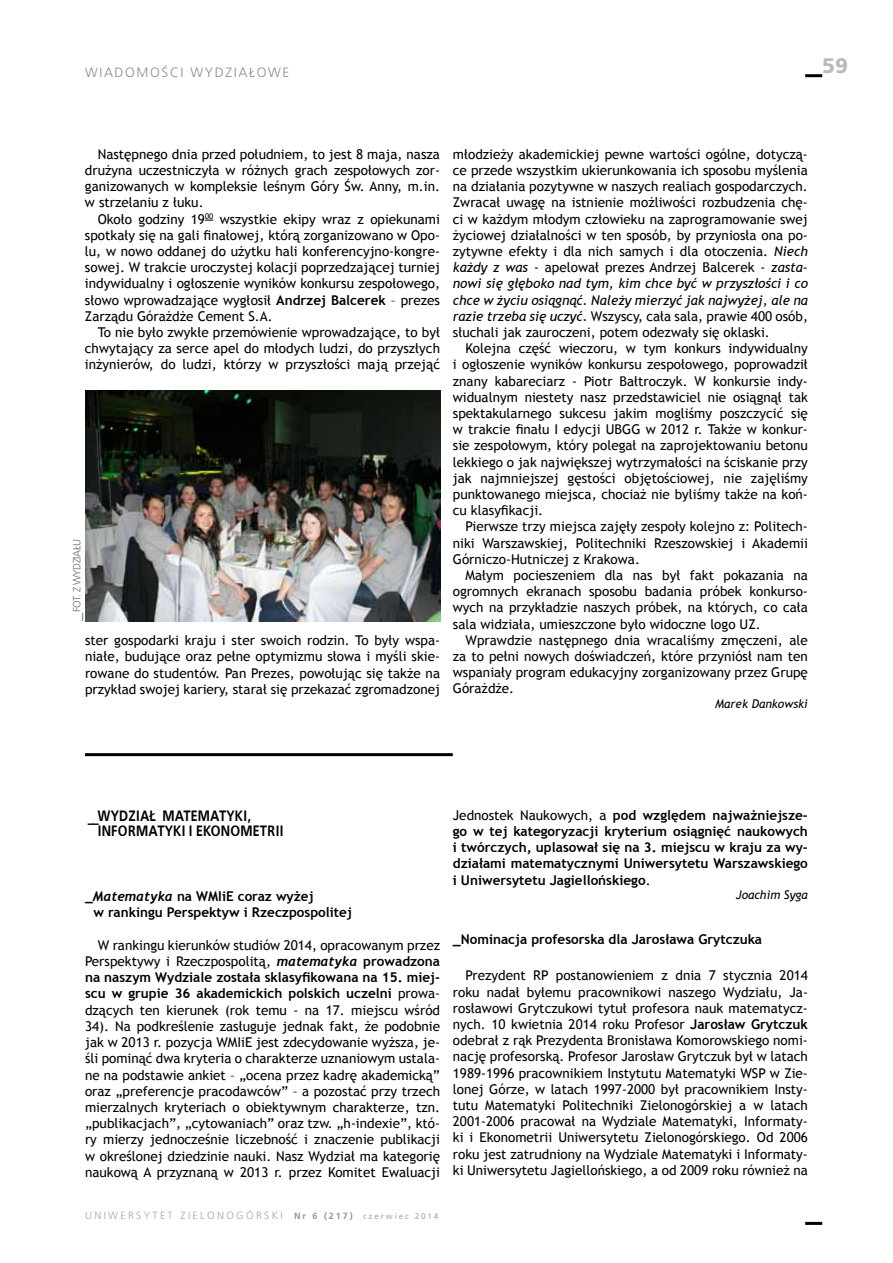
<style>
.page{position:relative;width:893px;height:1263px;background:#fff}
.page>*{position:absolute;margin:0;border:0;box-sizing:border-box;transform-origin:0 0}
.t1{font:900 21px "Frutiger LT Pro";color:#b8babc}
.t2{font:700 15px "EFN Bureau OT";letter-spacing:.01em;color:#000}
.t3{font:13.5px/16.2px "Trebuchet MS";color:#000;text-align:justify}
.t4{font:700 13.5px/16.2px "Trebuchet MS";color:#000}
.t5{font:300 13.5px "Frutiger LT Pro";color:#8a8c8e}
.t6{font:italic 12px "Trebuchet MS";color:#000}
.t7{font:300 10.5px "Frutiger LT Pro";letter-spacing:.22em;color:#a3a5a8}
.t8{font:300 10.5px "Frutiger LT Pro";color:#6b6c6f}
.s1{font-weight:700}
.s2{font-family:"EFN Bureau OT";font-weight:700}
.s3{font-style:italic}
.s4{font-family:"Trebuchet";font-style:italic}
.s5{font-family:"Trebuchet";font-weight:700;font-style:italic}
.s6{font-weight:700;font-size:9px;color:#939597}
.s7{font-weight:400;font-size:8.25px;color:#a4a7a9}
.s8{font-weight:400}
</style>
<div class="page">
<hr style="left:805px;top:74px;width:17px;height:3px;background:#000">
<hr style="left:805px;top:1222px;width:17px;height:3px;background:#000">
<img style="left:85px;top:391px;width:355px;height:230px">
<hr style="left:85px;top:753px;width:368px;height:3px;background:#000">
<p class="t5" style="left:85px;top:65px;width:11px">WIADOMOŚCIWYDZIAŁOWE</p>
<h1 class="t1" style="left:822px;top:53px;width:27px">59</h1>
<p class="t3" style="left:85px;top:146px;width:357px;text-indent:13px">Następnego dnia przed południem, to jest 8 maja, nasza drużyna uczestniczyła w różnych grach zespołowych zor&shy;ganizowanych w kompleksie leśnym Góry Św. Anny, m.in. w strzelaniu z łuku.</p>
<p class="t3" style="left:85px;top:211px;width:357px;text-indent:13px">Około godziny 19<sup>00</sup> wszystkie ekipy wraz z opiekunami spotkały się na gali finałowej, którą zorganizowano w Opo&shy;lu, w nowo oddanej do użytku hali konferencyjno-kongre&shy;sowej. W trakcie uroczystej kolacji poprzedzającej turniej indywidualny i ogłoszenie wyników konkursu zespołowego, słowo wprowadzające wygłosił <span class="s1">Andrzej Balcerek</span> – prezes Zarządu Górażdże Cement S.A.</p>
<p class="t3" style="left:85px;top:324px;width:357px;text-indent:13px">To nie było zwykłe przemówienie wprowadzające, to był chwytający za serce apel do młodych ludzi, do przyszłych inżynierów, do ludzi, którzy w przyszłości mają przejąć</p>
<p class="t8" style="left:71px;top:621px;width:82px;rotate:-90deg"><span class="s2">__</span> FOT. Z WYDZIAŁU</p>
<p class="t3" style="left:85px;top:632px;width:357px">ster gospodarki kraju i ster swoich rodzin. To były wspa&shy;niałe, budujące oraz pełne optymizmu słowa i myśli skie&shy;rowane do studentów. Pan Prezes, powołując się także na przykład swojej kariery, starał się przekazać zgromadzonej</p>
<p class="t3" style="left:453px;top:146px;width:357px">młodzieży akademickiej pewne wartości ogólne, dotyczą&shy;ce przede wszystkim ukierunkowania ich sposobu myślenia na działania pozytywne w naszych realiach gospodarczych.<br>Zwracał uwagę na istnienie możliwości rozbudzenia chę&shy;ci w każdym młodym człowieku na zaprogramowanie swej życiowej działalności w ten sposób, by przyniosła ona po&shy;zytywne efekty i dla nich samych i dla otoczenia. <span class="s3">Niech każdy z was</span> - apelował prezes Andrzej Balcerek - <span class="s3">zasta&shy;nowi się głęboko nad tym, kim chce być w przyszłości i co chce w życiu osiągnąć. Należy mierzyć jak najwyżej, ale na razie trzeba się uczyć.</span> Wszyscy, cała sala, prawie 400 osób, słuchali jak zauroczeni, potem odezwały się oklaski.</p>
<p class="t3" style="left:453px;top:340px;width:357px;text-indent:13px">Kolejna część wieczoru, w tym konkurs indywidualny i ogłoszenie wyników konkursu zespołowego, poprowadził znany kabareciarz - Piotr Bałtroczyk. W konkursie indy&shy;widualnym niestety nasz przedstawiciel nie osiągnął tak spektakularnego sukcesu jakim mogliśmy poszczycić się w trakcie finału I edycji UBGG w 2012 r. Także w konkur&shy;sie zespołowym, który polegał na zaprojektowaniu betonu lekkiego o jak największej wytrzymałości na ściskanie przy jak najmniejszej gęstości objętościowej, nie zajęliśmy punktowanego miejsca, chociaż nie byliśmy także na koń&shy;cu klasyfikacji.</p>
<p class="t3" style="left:453px;top:519px;width:357px;text-indent:13px">Pierwsze trzy miejsca zajęły zespoły kolejno z: Politech&shy;niki Warszawskiej, Politechniki Rzeszowskiej i Akademii Górniczo-Hutniczej z Krakowa.</p>
<p class="t3" style="left:453px;top:567px;width:357px;text-indent:13px">Małym pocieszeniem dla nas był fakt pokazania na ogromnych ekranach sposobu badania próbek konkurso&shy;wych na przykładzie naszych próbek, na których, co cała sala widziała, umieszczone było widoczne logo UZ.</p>
<p class="t3" style="left:453px;top:632px;width:357px;text-indent:13px">Wprawdzie następnego dnia wracaliśmy zmęczeni, ale za to pełni nowych doświadczeń, które przyniósł nam ten wspaniały program edukacyjny zorganizowany przez Grupę Górażdże.</p>
<p class="t6" style="left:715px;top:696px;width:94px">Marek Dankowski</p>
<p class="t2" style="left:88px;top:806px;width:85px">__WYDZIAŁ MATEMAT</p>
<p class="t2" style="left:226px;top:806px;width:26px">YKI,</p>
<p class="t2" style="left:98px;top:821px;width:40px">INFORMAT</p>
<p class="t2" style="left:165px;top:821px;width:86px">YKI I EKONOMETR</p>
<p class="t2" style="left:276px;top:821px;width:9px">II</p>
<p class="t4" style="left:94px;top:888px;width:260px;text-indent:-9px">_<span class="s4">Matematyka</span> na WMIiE coraz wyżej<br>w rankingu Perspektyw i Rzeczpospolitej</p>
<p class="t3" style="left:85px;top:937px;width:357px;text-indent:13px">W rankingu kierunków studiów 2014, opracowanym przez Perspektywy i Rzeczpospolitą, <span class="s5">matematyka</span> <span class="s1">prowadzona na naszym Wydziale została sklasyfikowana na 15. miej&shy;scu w grupie 36 akademickich polskich uczelni</span> prowa&shy;dzących ten kierunek (rok temu - na 17. miejscu wśród 34). Na podkreślenie zasługuje jednak fakt, że podobnie jak w 2013 r. pozycja WMIiE jest zdecydowanie wyższa, je&shy;śli pominąć dwa kryteria o charakterze uznaniowym ustala&shy;ne na podstawie ankiet – „ocena przez kadrę akademicką” oraz „preferencje pracodawców” – a pozostać przy trzech mierzalnych kryteriach o obiektywnym charakterze, tzn. „publikacjach”, „cytowaniach” oraz tzw. „h-indexie”, któ&shy;ry mierzy jednocześnie liczebność i znaczenie publikacji w określonej dziedzinie nauki. Nasz Wydział ma kategorię naukową A przyznaną w 2013 r. przez Komitet Ewaluacji</p>
<p class="t7" style="left:85px;top:1209px;width:355px">UNIWERSYTET ZIELONOGÓRSKI <span class="s6">Nr 6 (217)</span> <span class="s7">czerwiec 2014</span></p>
<p class="t4" style="left:453px;top:807px;width:357px;text-align:justify"><span class="s8">Jednostek Naukowych, a</span> pod względem najważniejsze&shy;go w tej kategoryzacji kryterium osiągnięć naukowych i twórczych, uplasował się na 3. miejscu w kraju za wy&shy;działami matematycznymi Uniwersytetu Warszawskiego i Uniwersytetu Jagiellońskiego<span class="s8">.</span></p>
<p class="t6" style="left:736px;top:888px;width:73px">Joachim Syga</p>
<p class="t4" style="left:453px;top:931px;width:311px">_Nominacja profesorska dla Jarosława Grytczuka</p>
<p class="t3" style="left:453px;top:968px;width:357px;text-indent:13px">Prezydent RP postanowieniem z dnia 7 stycznia 2014 roku nadał byłemu pracownikowi naszego Wydziału, Ja&shy;rosławowi Grytczukowi tytuł profesora nauk matematycz&shy;nych. 10 kwietnia 2014 roku Profesor <span class="s1">Jarosław Grytczuk </span>odebrał z rąk Prezydenta Bronisława Komorowskiego nomi&shy;nację profesorską. Profesor Jarosław Grytczuk był w latach 1989-1996 pracownikiem Instytutu Matematyki WSP w Zie&shy;lonej Górze, w latach 1997-2000 był pracownikiem Insty&shy;tutu Matematyki Politechniki Zielonogórskiej a w latach 2001-2006 pracował na Wydziale Matematyki, Informaty&shy;ki i Ekonometrii Uniwersytetu Zielonogórskiego. Od 2006 roku jest zatrudniony na Wydziale Matematyki i Informaty&shy;ki Uniwersytetu Jagiellońskiego, a od 2009 roku również na</p>
</div>
